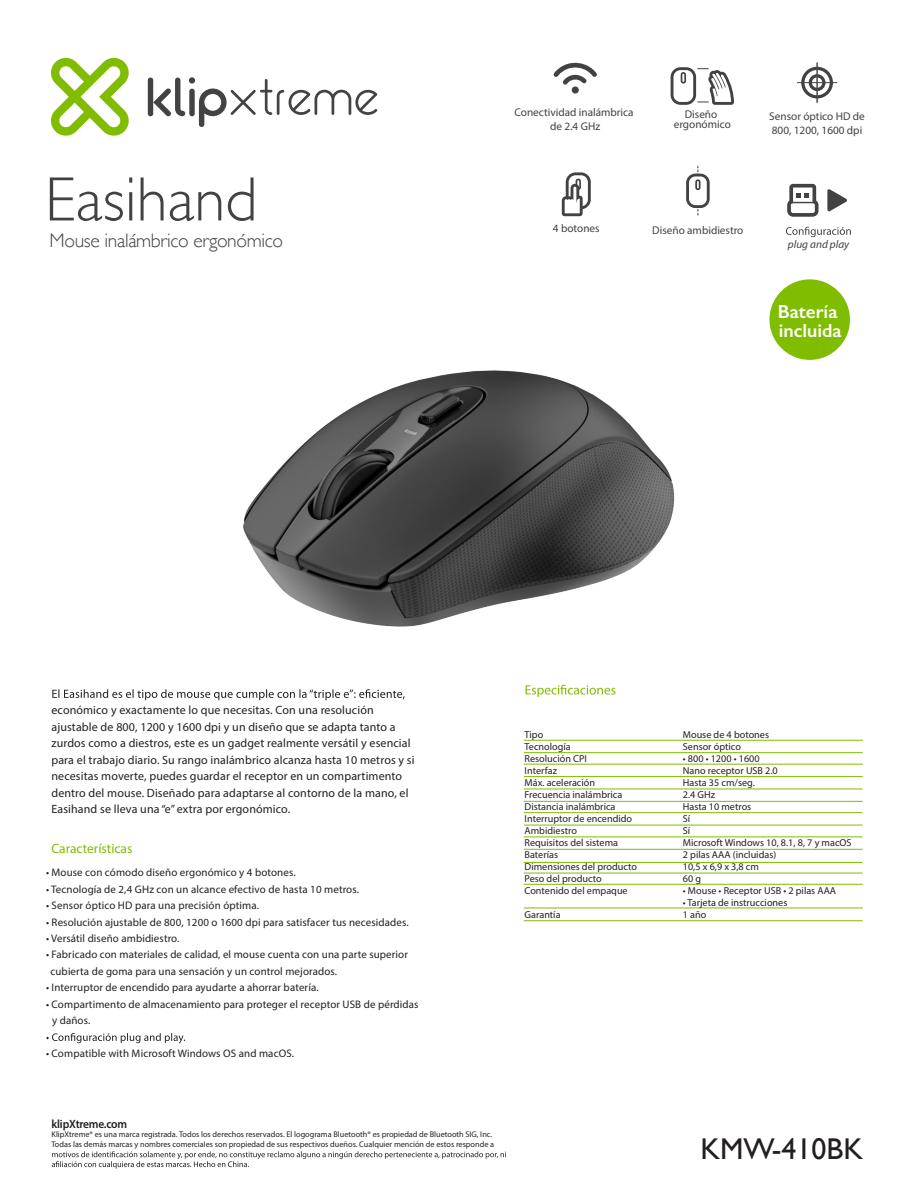
<style>
.page{position:relative;width:918px;height:1188px;background:#fff}
.page>*{position:absolute;margin:0;border:0;box-sizing:border-box;transform-origin:0 0}
.t1{font:300 63px "Gill Sans";color:#434242}
.t2{font:30px "Gill Sans";color:#231f20}
.t3{font:300 19.5px "Gill Sans";letter-spacing:-.02em;color:#434242}
.t4{font:600 19.05px/19px "Gill Sans";color:#fff}
.t5{font:13.5px "Myriad Pro";color:#80bc00}
.t6{font:12px/16.5px "Myriad Pro";letter-spacing:.01em;color:#231f20}
.t7{font:600 12px "Myriad Pro";letter-spacing:-.02em;color:#231f20;scale:.95 1}
.t8{font:11.25px/13.5px "Myriad Pro";color:#434242;text-align:center}
.t9{font:italic 11.25px "Myriad Pro";color:#434242}
.t10{font:10.95px/16.5px "Myriad Pro";letter-spacing:.01em;color:#231f20}
.t11{font:10.05px/12px "Myriad Pro";color:#231f20}
.t12{font:8.25px/9.9px "Myriad Pro";color:#231f20}
</style>
<div class="page">
<div style="left:148px;top:78px;width:5px;height:38px;background:#434343;border-radius:3px"></div>
<svg style="left:153px;top:78px;width:32px;height:39px"></svg>
<div style="left:189px;top:89px;width:6px;height:27px;background:#434343;border-radius:3px"></div>
<div style="left:189px;top:77px;width:6px;height:7px;background:#434343;border-radius:50%"></div>
<svg style="left:199px;top:79px;width:178px;height:48px"></svg>
<svg style="left:51px;top:57px;width:78px;height:79px"></svg>
<svg style="left:52px;top:1151px;width:454px;height:18px"></svg>
<svg style="left:526px;top:685px;width:90px;height:12px"></svg>
<div style="left:801px;top:67px;width:32px;height:31px;border:3px solid #434242;border-radius:50%"></div>
<div style="left:809px;top:74px;width:17px;height:17px;border:3px solid #434242;border-radius:50%"></div>
<hr style="left:817px;top:63px;width:1px;height:39px;background:#434242">
<hr style="left:797px;top:82px;width:40px;height:1px;background:#434242">
<svg style="left:553px;top:62px;width:44px;height:32px"></svg>
<svg style="left:671px;top:67px;width:63px;height:38px"></svg>
<svg style="left:562px;top:172px;width:29px;height:44px"></svg>
<svg style="left:686px;top:166px;width:24px;height:50px"></svg>
<svg style="left:786px;top:227px;width:65px;height:10px"></svg>
<svg style="left:787px;top:184px;width:32px;height:33px"></svg>
<svg style="left:827px;top:189px;width:20px;height:22px"></svg>
<div style="left:769px;top:279px;width:81px;height:81px;background:#80bc00;border-radius:50%"></div>
<img style="left:243px;top:370px;width:432px;height:257px">
<svg style="left:52px;top:689px;width:353px;height:11px"></svg>
<svg style="left:46px;top:1033px;width:139px;height:10px"></svg>
<hr style="left:524px;top:740px;width:339px;height:1px;background:#80bc00">
<hr style="left:524px;top:752px;width:339px;height:1px;background:#80bc00">
<hr style="left:524px;top:764px;width:339px;height:1px;background:#80bc00">
<hr style="left:524px;top:776px;width:339px;height:1px;background:#80bc00">
<hr style="left:524px;top:801px;width:339px;height:1px;background:#80bc00">
<hr style="left:524px;top:837px;width:339px;height:1px;background:#80bc00">
<hr style="left:524px;top:849px;width:339px;height:1px;background:#80bc00">
<hr style="left:524px;top:812px;width:339px;height:1px;background:#80bc00">
<hr style="left:524px;top:825px;width:339px;height:1px;background:#80bc00">
<hr style="left:524px;top:862px;width:339px;height:1px;background:#80bc00">
<hr style="left:524px;top:873px;width:339px;height:1px;background:#80bc00">
<hr style="left:524px;top:908px;width:339px;height:1px;background:#80bc00">
<hr style="left:524px;top:920px;width:339px;height:1px;background:#80bc00">
<hr style="left:524px;top:789px;width:339px;height:1px;background:#80bc00">
<hr style="left:524px;top:884px;width:339px;height:1px;background:#80bc00">
<h1 class="t1" style="left:45px;top:150px;width:214px">Easihand</h1>
<h3 class="t3" style="left:50px;top:226px;width:235px">Mouse inalámbrico ergonómico</h3>
<p class="t8" style="left:514px;top:106px;width:121px">Conectividad inalámbrica de 2.4 GHz</p>
<p class="t8" style="left:674px;top:110px;width:59px;line-height:9.1px">Diseño ergonómico</p>
<p class="t8" style="left:769px;top:110px;width:97px;text-align:left">Sensor óptico HD de<br>800, 1200, 1600 dpi</p>
<p class="t8" style="left:553px;top:221px;width:48px">4 botones</p>
<p class="t8" style="left:652px;top:223px;width:93px">Diseño ambidiestro</p>
<p class="t9" style="left:788px;top:238px;width:63px">plug and play</p>
<h3 class="t4" style="left:778px;top:302px;width:66px">Batería incluida</h3>
<p class="t6" style="left:51px;top:702px;width:365px">económico y exactamente lo que necesitas. Con una resolución ajustable de 800, 1200 y 1600 dpi y un diseño que se adapta tanto a zurdos como a diestros, este es un gadget realmente versátil y esencial para el trabajo diario. Su rango inalámbrico alcanza hasta 10 metros y si necesitas moverte, puedes guardar el receptor en un compartimento dentro del mouse. Diseñado para adaptarse al contorno de la mano, el Easihand se lleva una “e” extra por ergonómico.</p>
<p class="t5" style="left:51px;top:841px;width:82px">Características</p>
<p class="t10" style="left:46px;top:864px;width:251px">• Mouse con cómodo diseño ergonómico y 4 botones.</p>
<p class="t10" style="left:46px;top:880px;width:315px">• Tecnología de 2,4 GHz con un alcance efectivo de hasta 10 metros.</p>
<p class="t10" style="left:46px;top:897px;width:215px">• Sensor óptico HD para una precisión óptima.</p>
<p class="t10" style="left:46px;top:913px;width:364px">• Resolución ajustable de 800, 1200 o 1600 dpi para satisfacer tus necesidades.</p>
<p class="t10" style="left:46px;top:930px;width:135px">• Versátil diseño ambidiestro.</p>
<p class="t10" style="left:51px;top:946px;width:359px;text-indent:-5px">• Fabricado con materiales de calidad, el mouse cuenta con una parte superior cubierta de goma para una sensación y un control mejorados.</p>
<p class="t10" style="left:46px;top:979px;width:274px">• Interruptor de encendido para ayudarte a ahorrar batería.</p>
<p class="t10" style="left:52px;top:996px;width:368px;text-indent:-6px">• Compartimento de almacenamiento para proteger el receptor USB de pérdidas y daños.</p>
<p class="t10" style="left:46px;top:1045px;width:250px">• Compatible with Microsoft Windows OS and macOS.</p>
<p class="t7" style="left:51px;top:1116px;width:81px">klipXtreme.com</p>
<p class="t12" style="left:51px;top:1130px;width:444px">KlipXtreme® es una marca registrada. Todos los derechos reservados. El logograma Bluetooth® es propiedad de Bluetooth SIG, Inc.<br>Todas las demás marcas y nombres comerciales son propiedad de sus respectivos dueños. Cualquier mención de estos responde a</p>
<p class="t11" style="left:525px;top:729px;width:114px">Tipo<br>Tecnología<br>Resolución CPI<br>Interfaz<br>Máx. aceleración<br>Frecuencia inalámbrica<br>Distancia inalámbrica<br>Interruptor de encendido<br>Ambidiestro<br>Requisitos del sistema<br>Baterías<br>Dimensiones del producto<br>Peso del producto<br>Contenido del empaque</p>
<p class="t11" style="left:525px;top:908px;width:38px">Garantía</p>
<p class="t11" style="left:683px;top:729px;width:88px">Mouse de 4 botones<br>Sensor óptico</p>
<p class="t11" style="left:683px;top:753px;width:170px">• 800 • 1200 • 1600<br>Nano receptor USB 2.0<br>Hasta 35 cm/seg.<br>2.4 GHz<br>Hasta 10 metros<br>Sí<br>Sí<br>Microsoft Windows 10, 8.1, 8, 7 y macOS<br>2 pilas AAA (incluidas)<br>10,5 x 6,9 x 3,8 cm<br>60 g</p>
<p class="t11" style="left:683px;top:884px;width:155px">• Mouse • Receptor USB • 2 pilas AAA</p>
<p class="t11" style="left:683px;top:896px;width:106px">• Tarjeta de instrucciones<br>1 año</p>
<h2 class="t2" style="left:701px;top:1131px;width:164px">KMW-410BK</h2>
</div>
